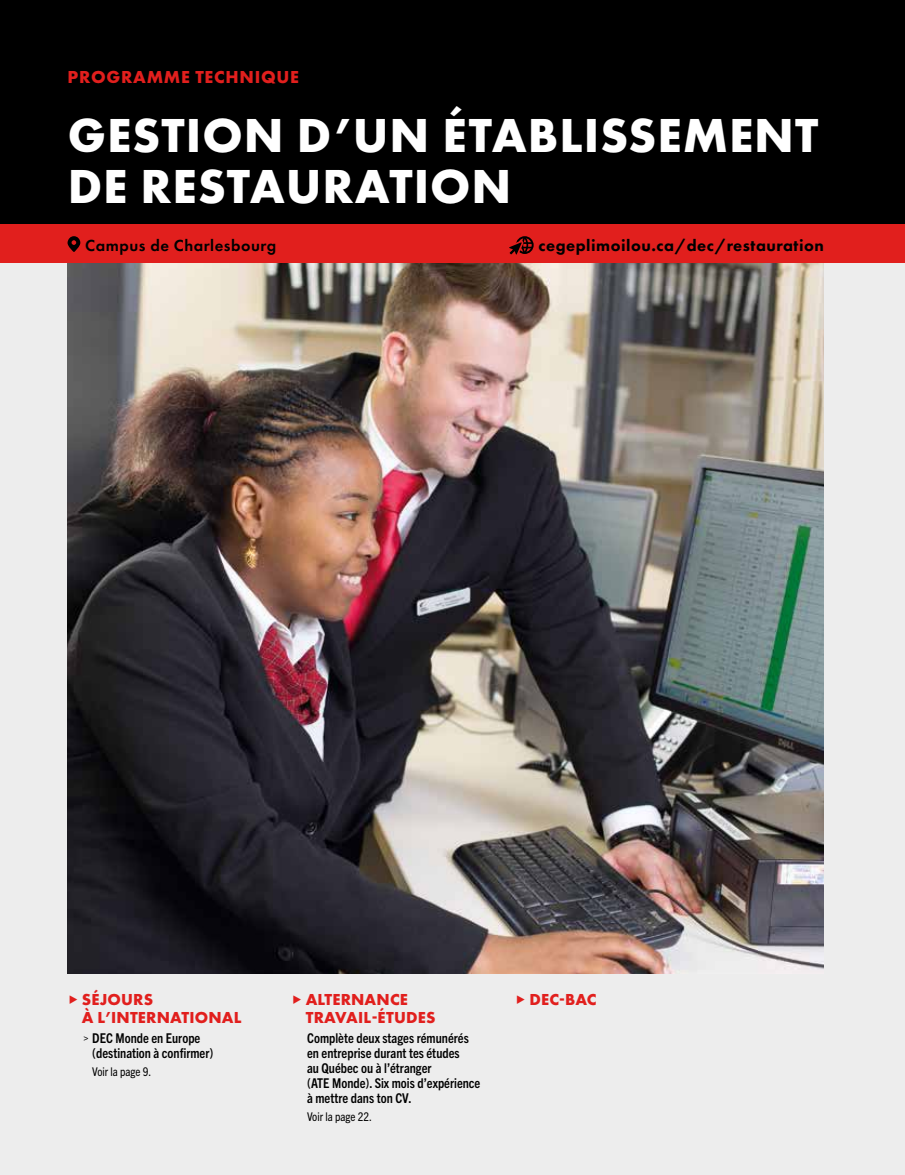
<style>
.page{position:relative;width:905px;height:1175px;background:#fff}
.page>*{position:absolute;margin:0;border:0;box-sizing:border-box;transform-origin:0 0}
.t1{font:700 49.5px/51px "Futura PT";letter-spacing:.02em;color:#fff}
.t2{font:700 18px "Futura PT";letter-spacing:.04em;color:#e11f1d}
.t3{font:800 16.65px "Futura PT";letter-spacing:.03em;color:#000}
.t4{font:600 16.65px "Futura PT";letter-spacing:.03em;color:#000}
.t5{font:700 16.5px/18px "Futura PT";letter-spacing:.01em;color:#e11f1d}
.t6{font:700 condensed 13.5px/15px "Trade Gothic Next LT Pro";color:#000}
.t7{font:condensed 12px "Trade Gothic Next LT Pro";color:#000}
.s1{font-family:"Flama";font-weight:900;font-size:15px}
.s2{font-stretch:normal;font-size:9.75px}
</style>
<div class="page">
<div style="left:0;top:0;width:904px;height:1174px;background:#ededed"></div>
<div style="left:0;top:0;width:904px;height:224px;background:#000"></div>
<img style="left:68px;top:263px;width:756px;height:710px">
<div style="left:0;top:224px;width:904px;height:39px;background:#e11f1d"></div>
<svg style="left:68px;top:237px;width:12px;height:14px"></svg>
<div style="left:67px;top:236px;width:14px;height:16px;border:1px solid #000;border-radius:6px"></div>
<svg style="left:72px;top:240px;width:4px;height:5px"></svg>
<svg style="left:509px;top:236px;width:24px;height:19px"></svg>
<h2 class="t2" style="left:68px;top:66px;width:233px">PROGRAMME TECHNIQUE</h2>
<h1 class="t1" style="left:68px;top:109px;width:752px">GESTION D’UN ÉTABLISSEMENT<br>DE RESTAURATION</h1>
<p class="t4" style="left:85px;top:235px;width:192px">Campus de Charlesbourg</p>
<p class="t3" style="left:538px;top:234px;width:287px">cegeplimoilou.ca/dec/restauration</p>
<p class="t5" style="left:82px;top:990px;width:161px;text-indent:-14px"><span class="s1">►</span> SÉJOURS<br>À L’INTERNATIONAL</p>
<p class="t6" style="left:92px;top:1029px;width:123px;text-indent:-9px"><span class="s2">&gt;</span> DEC Monde en Europe (destination à confirmer)</p>
<p class="t7" style="left:92px;top:1063px;width:61px">Voir la page 9.</p>
<p class="t5" style="left:306px;top:990px;width:131px;text-indent:-14px"><span class="s1">►</span> ALTERNANCE<br>TRAVAIL-ÉTUDES</p>
<p class="t6" style="left:307px;top:1029px;width:175px">Complète deux stages rémunérés en entreprise durant tes études<br>au Québec ou à l’étranger<br>(ATE Monde). Six mois d’expérience à mettre dans ton CV.</p>
<p class="t7" style="left:307px;top:1108px;width:66px">Voir la page 22.</p>
<p class="t5" style="left:516px;top:990px;width:82px"><span class="s1">►</span> DEC-BAC</p>
</div>
